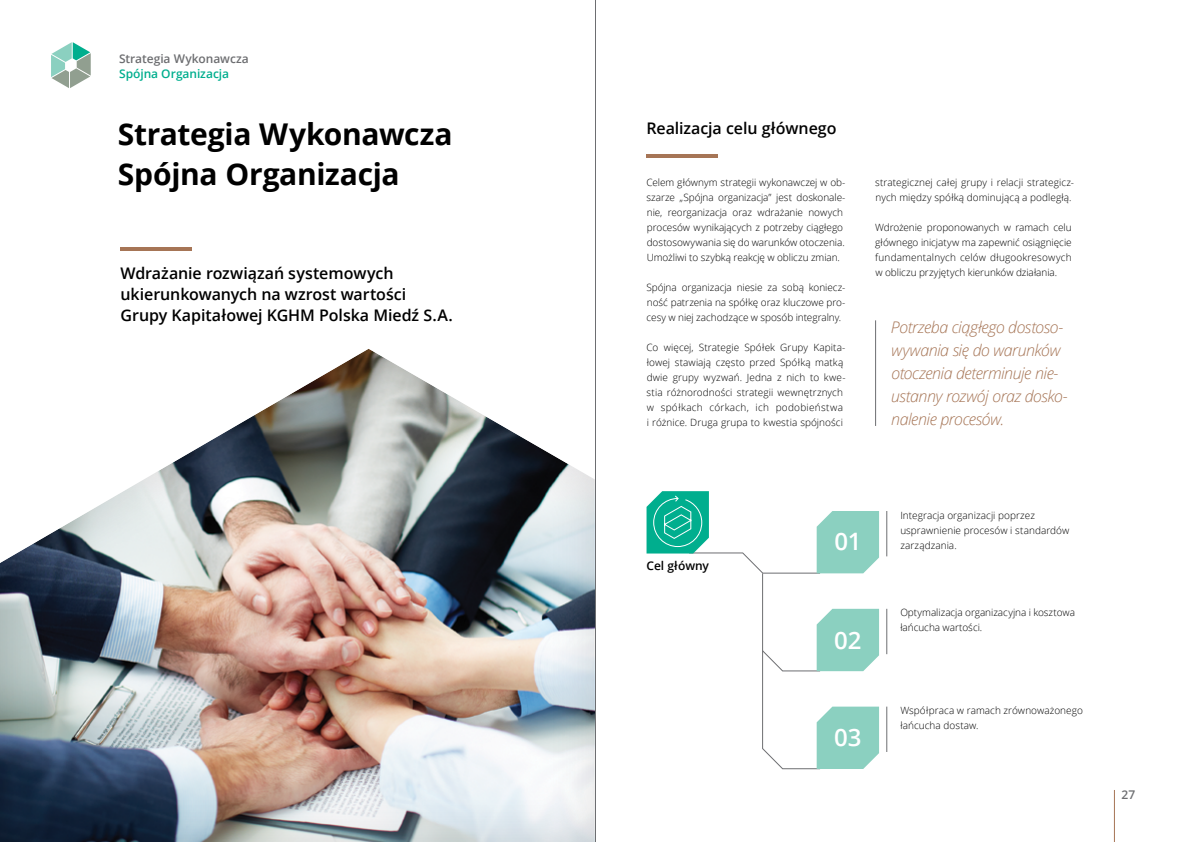
<style>
.page{position:relative;width:1191px;height:842px;background:#fff}
.page>*{position:absolute;margin:0;border:0;box-sizing:border-box;transform-origin:0 0}
.t1{font:700 30px/40px "Open Sans";letter-spacing:-.01em;color:#000}
.t2{font:600 24px "Open Sans";color:#fff}
.t3{font:600 16px/21px "Open Sans";letter-spacing:-.005em;color:#000}
.t4{font:italic 300 16px/23px "Open Sans";letter-spacing:-.03em;color:#a67556}
.t5{font:600 12px "Open Sans";letter-spacing:-.005em;color:#6d6e71}
.t6{font:600 12px "Open Sans";letter-spacing:-.005em;color:#00ae8e}
.t7{font:600 12px "Open Sans";color:#000}
.t8{font:300 10px/15px "Open Sans";letter-spacing:.005em;color:#000}
</style>
<div class="page">
<div style="left:0;top:348px;width:597px;height:494px;background:#000;opacity:.15"></div>
<hr style="left:121px;top:247px;width:71px;height:3px;background:#a67556">
<svg style="left:51px;top:42px;width:40px;height:46px"></svg>
<hr style="left:886px;top:511px;width:1px;height:45px;background:#6d6e71">
<hr style="left:886px;top:609px;width:1px;height:45px;background:#6d6e71">
<hr style="left:886px;top:707px;width:1px;height:45px;background:#6d6e71">
<hr style="left:1114px;top:790px;width:1px;height:52px;background:#a67556">
<hr style="left:595px;top:0;width:1px;height:842px;background:#6d6e71">
<hr style="left:646px;top:154px;width:72px;height:4px;background:#a67556">
<svg style="left:646px;top:491px;width:233px;height:278px"></svg>
<hr style="left:875px;top:320px;width:1px;height:106px;background:#6d6e71">
<p class="t5" style="left:119px;top:50px;width:131px">Strategia Wykonawcza</p>
<p class="t6" style="left:119px;top:65px;width:111px">Spójna Organizacja</p>
<h1 class="t1" style="left:118px;top:113px;width:336px">Strategia Wykonawcza<br>Spójna Organizacja</h1>
<h3 class="t3" style="left:120px;top:263px;width:334px">Wdrażanie rozwiązań systemowych ukierunkowanych na wzrost wartości<br>Grupy Kapitałowej KGHM Polska Miedź S.A.</h3>
<h3 class="t3" style="left:646px;top:117px;width:191px">Realizacja celu głównego</h3>
<p class="t8" style="left:646px;top:175px;width:200px">Celem głównym strategii wykonawczej w ob&shy;szarze „Spójna organizacja” jest doskonale&shy;nie, reorganizacja oraz wdrażanie nowych procesów wynikających z potrzeby ciągłego dostosowywania się do warunków otoczenia.<br>Umożliwi to szybką reakcję w obliczu zmian.</p>
<p class="t8" style="left:646px;top:280px;width:201px;text-align:justify">Spójna organizacja niesie za sobą koniecz&shy;ność patrzenia na spółkę oraz kluczowe pro&shy;cesy w niej zachodzące w sposób integralny.</p>
<p class="t8" style="left:646px;top:340px;width:200px">Co więcej, Strategie Spółek Grupy Kapita&shy;łowej stawiają często przed Spółką matką dwie grupy wyzwań. Jedna z nich to kwe&shy;stia różnorodności strategii wewnętrznych w spółkach córkach, ich podobieństwa i różnice. Druga grupa to kwestia spójności</p>
<p class="t8" style="left:875px;top:175px;width:200px">strategicznej całej grupy i relacji strategicz&shy;nych między spółką dominującą a podległą.</p>
<p class="t8" style="left:875px;top:220px;width:198px;text-align:justify">Wdrożenie proponowanych w ramach celu głównego inicjatyw ma zapewnić osiągnięcie fundamentalnych celów długookresowych w obliczu przyjętych kierunków działania.</p>
<h3 class="t4" style="left:891px;top:315px;width:178px">Potrzeba ciągłego dostoso&shy;wywania się do warunków otoczenia determinuje nie&shy;ustanny rozwój oraz dosko&shy;nalenie procesów.</h3>
<p class="t7" style="left:646px;top:557px;width:64px">Cel główny</p>
<h2 class="t2" style="left:834px;top:525px;width:29px">01</h2>
<h2 class="t2" style="left:834px;top:624px;width:29px">02</h2>
<h2 class="t2" style="left:834px;top:721px;width:29px">03</h2>
<p class="t8" style="left:900px;top:507px;width:170px">Integracja organizacji poprzez usprawnienie procesów i standardów zarządzania.</p>
<p class="t8" style="left:900px;top:605px;width:176px">Optymalizacja organizacyjna i kosztowa łańcucha wartości.</p>
<p class="t8" style="left:900px;top:703px;width:184px">Współpraca w ramach zrównoważonego łańcucha dostaw.</p>
<p class="t5" style="left:1121px;top:786px;width:15px">27</p>
</div>
